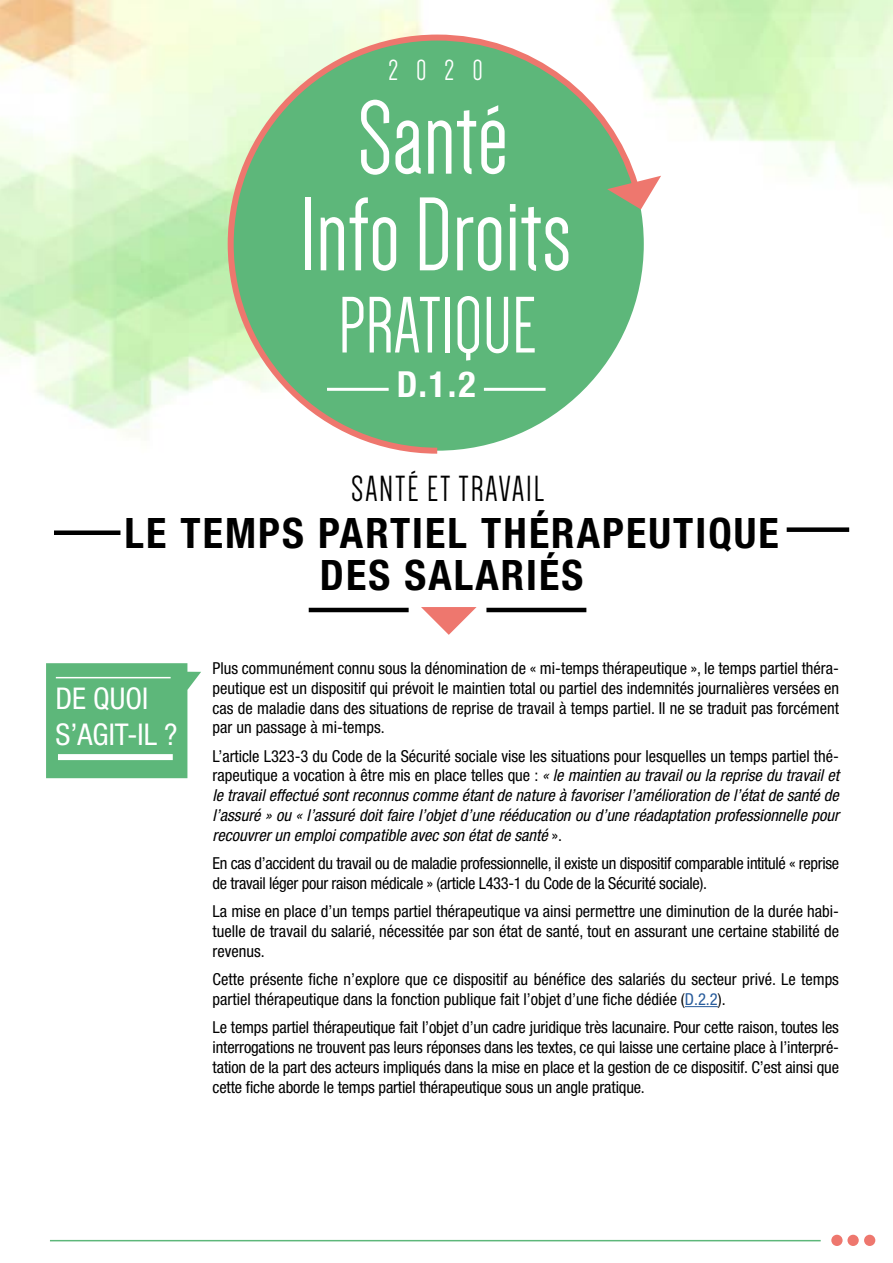
<style>
.page{position:relative;width:893px;height:1263px;background:#fff}
.page>*{position:absolute;margin:0;border:0;box-sizing:border-box;transform-origin:0 0}
.t1{font:108px/96.6px "Dense";color:#fff;text-align:center}
.t2{font:82.5px "Dense";color:#fff}
.t3{font:700 condensed 42px/42px "Helvetica Neue LT Std";letter-spacing:.05em;color:#000;text-align:center}
.t4{font:37.5px "Dense";letter-spacing:.05em;color:#000}
.t5{font:700 condensed 36px "Helvetica Neue LT Std";color:#fff}
.t6{font:condensed 30px/36px "Helvetica Neue LT Std";color:#fff}
.t7{font:30px "Dense";color:#fff}
.t8{font:condensed 16.5px/19.8px "Helvetica Neue LT Std";color:#000;text-align:justify}
.t9{font:italic condensed 16.5px/19.8px "Helvetica Neue LT Std";color:#000;text-align:justify}
.t10{font:condensed 16.5px/19.8px "Helvetica Neue LT Std";letter-spacing:-.02em;color:#000}
.s1{font-style:normal}
.s2{color:#275b9b}
</style>
<div class="page">
<svg style="left:225px;top:32px;width:417px;height:422px;background:#84c594"></svg>
<svg style="left:607px;top:176px;width:54px;height:33px"></svg>
<svg style="left:421px;top:607px;width:56px;height:28px"></svg>
<hr style="left:309px;top:608px;width:100px;height:4px;background:#000">
<hr style="left:486px;top:608px;width:100px;height:4px;background:#000">
<div style="left:864px;top:1235px;width:11px;height:11px;background:#ee776e;border-radius:50%"></div>
<div style="left:847px;top:1235px;width:12px;height:11px;background:#ee776e;border-radius:50%"></div>
<div style="left:831px;top:1235px;width:12px;height:11px;background:#ee776e;border-radius:50%"></div>
<hr style="left:50px;top:1240px;width:771px;height:1px;background:#5db77a">
<div style="left:54px;top:530px;width:66px;height:5px;background:#000"></div>
<div style="left:787px;top:527px;width:62px;height:5px;background:#000"></div>
<hr style="left:327px;top:388px;width:62px;height:3px;background:#fff">
<hr style="left:484px;top:388px;width:62px;height:3px;background:#fff">
<hr style="left:685px;top:1006px;width:33px;height:1px;background:#275b9b">
<svg style="left:46px;top:663px;width:155px;height:115px;background:#6bbd86"></svg>
<hr style="left:56px;top:677px;width:115px;height:1px;background:#fff">
<div style="left:58px;top:754px;width:115px;height:6px;background:#fff"></div>
<h3 class="t7" style="left:388px;top:56px;width:96px">2020</h3>
<h1 class="t1" style="left:300px;top:91px;width:273px">Santé<br>Info Droits</h1>
<h2 class="t2" style="left:338px;top:285px;width:200px">PRATIQUE</h2>
<h3 class="t5" style="left:397px;top:362px;width:80px">D.1.2</h3>
<h3 class="t4" style="left:351px;top:470px;width:194px">SANTÉ ET TRAVAIL</h3>
<h3 class="t3" style="left:125px;top:512px;width:656px">LE TEMPS PARTIEL THÉRAPEUTIQUE<br>DES SALARIÉS</h3>
<h3 class="t6" style="left:55px;top:680px;width:124px">DE QUOI<br>S’AGIT-IL ?</h3>
<p class="t8" style="left:213px;top:658px;width:628px">Plus communément connu sous la dénomination de « mi-temps thérapeutique », le temps partiel théra&shy;peutique est un dispositif qui prévoit le maintien total ou partiel des indemnités journalières versées en cas de maladie dans des situations de reprise de travail à temps partiel. Il ne se traduit pas forcément par un passage à mi-temps.</p>
<p class="t9" style="left:213px;top:746px;width:628px"><span class="s1">L’article L323-3 du Code de la Sécurité sociale vise les situations pour lesquelles un temps partiel thé&shy;rapeutique a vocation à être mis en place telles que :</span> « le maintien au travail ou la reprise du travail et le travail effectué sont reconnus comme étant de nature à favoriser l’amélioration de l’état de santé de l’assuré » ou « l’assuré doit faire l’objet d’une rééducation ou d’une réadaptation professionnelle pour recouvrer un emploi compatible avec son état de santé <span class="s1">».</span></p>
<p class="t10" style="left:213px;top:853px;width:628px">En cas d’accident du travail ou de maladie professionnelle, il existe un dispositif comparable intitulé « reprise de travail léger pour raison médicale » (article L433-1 du Code de la Sécurité sociale).</p>
<p class="t8" style="left:213px;top:901px;width:628px">La mise en place d’un temps partiel thérapeutique va ainsi permettre une diminution de la durée habi&shy;tuelle de travail du salarié, nécessitée par son état de santé, tout en assurant une certaine stabilité de revenus.</p>
<p class="t8" style="left:213px;top:969px;width:628px">Cette présente fiche n’explore que ce dispositif au bénéfice des salariés du secteur privé. Le temps partiel thérapeutique dans la fonction publique fait l’objet d’une fiche dédiée (<span class="s2">D.2.2</span>).</p>
<p class="t8" style="left:213px;top:1017px;width:628px">Le temps partiel thérapeutique fait l’objet d’un cadre juridique très lacunaire. Pour cette raison, toutes les interrogations ne trouvent pas leurs réponses dans les textes, ce qui laisse une certaine place à l’interpré&shy;tation de la part des acteurs impliqués dans la mise en place et la gestion de ce dispositif. C’est ainsi que cette fiche aborde le temps partiel thérapeutique sous un angle pratique.</p>
</div>
